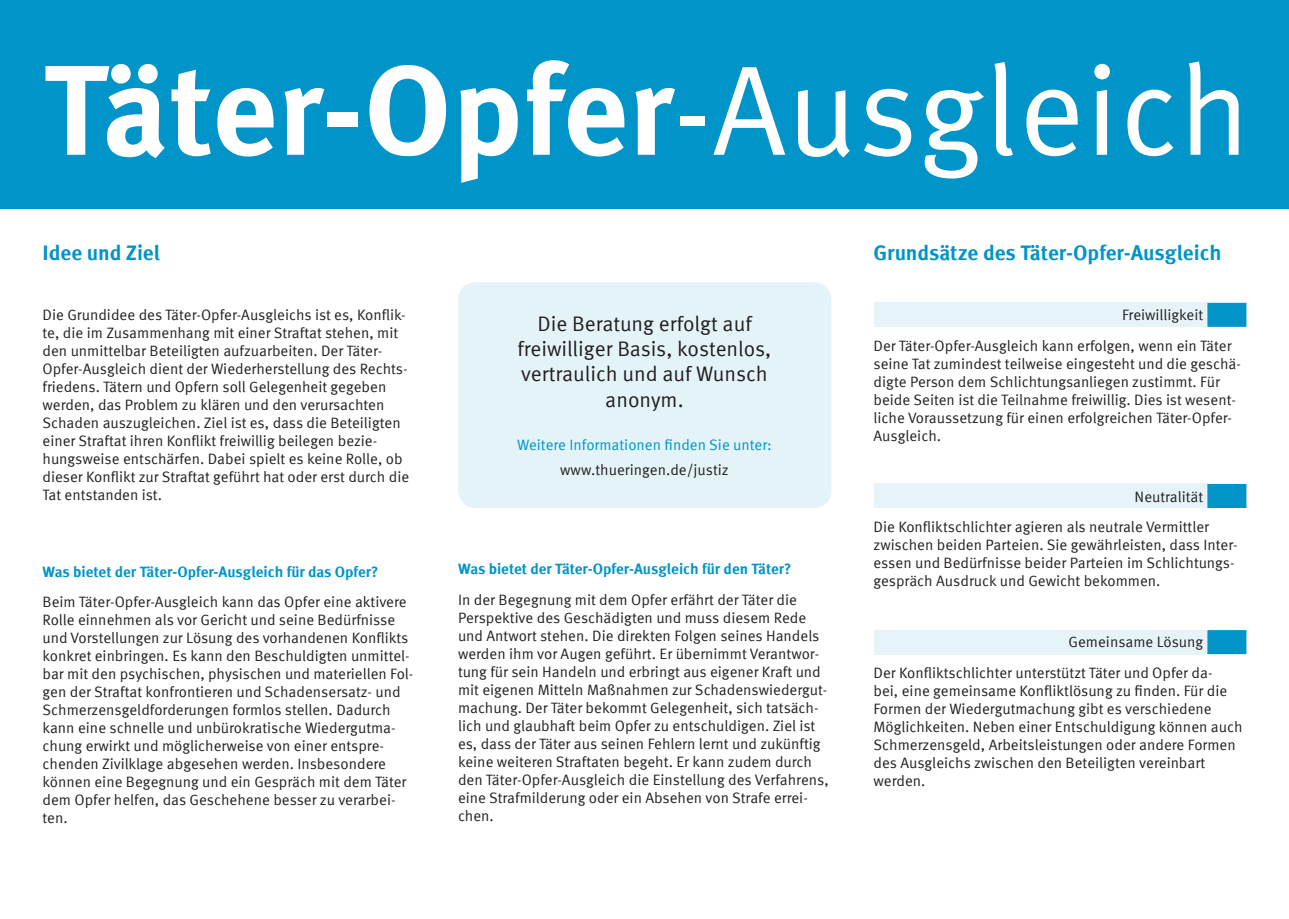
<style>
.page{position:relative;width:1289px;height:919px;background:#fff}
.page>*{position:absolute;margin:0;border:0;box-sizing:border-box;transform-origin:0 0}
.t1{font:700 127.5px "Meta Offc Pro";color:#fff}
.t2{font:21px/25.2px "Meta Offc Pro Norm";color:#231f20;text-align:center}
.t3{font:700 21px "Meta Offc Pro";color:#0094c8}
.t4{font:15px/18px "Meta Offc Pro Norm";color:#231f20}
.t5{font:700 15px "Meta Offc Pro";color:#0094c8}
.t6{font:15px "Meta Offc Pro Norm";color:#0094c8}
.s1{font-family:"Meta Offc Pro Norm";font-weight:400}
</style>
<div class="page">
<div style="left:0;top:0;width:1288px;height:208px;background:#0094c8"></div>
<div style="left:874px;top:303px;width:333px;height:24px;background:#e6f4f9"></div>
<div style="left:874px;top:484px;width:333px;height:24px;background:#e6f4f9"></div>
<div style="left:874px;top:630px;width:333px;height:24px;background:#e6f4f9"></div>
<div style="left:1207px;top:303px;width:39px;height:24px;background:#0094c8;border:2px solid #0094c8"></div>
<div style="left:1207px;top:484px;width:39px;height:24px;background:#0094c8"></div>
<div style="left:1207px;top:630px;width:39px;height:24px;background:#0094c8;border:2px solid #0094c8"></div>
<div style="left:458px;top:282px;width:373px;height:226px;background:#e3f3f8;border-radius:18px"></div>
<h1 class="t1" style="left:44px;top:11px;width:1208px">Täter-Opfer<span class="s1">-Ausgleich</span></h1>
<h2 class="t3" style="left:43px;top:236px;width:119px">Idee und Ziel</h2>
<p class="t4" style="left:43px;top:305px;width:368px">Die Grundidee des Täter-Opfer-Ausgleichs ist es, Konflik&shy;te, die im Zusammenhang mit einer Straftat stehen, mit den unmittelbar Beteiligten aufzuarbeiten. Der Täter-Opfer-Ausgleich dient der Wiederherstellung des Rechts&shy;friedens. Tätern und Opfern soll Gelegenheit gegeben werden, das Problem zu klären und den verursachten Schaden auszugleichen. Ziel ist es, dass die Beteiligten einer Straftat ihren Konflikt freiwillig beilegen bezie&shy;hungsweise entschärfen. Dabei spielt es keine Rolle, ob dieser Konflikt zur Straftat geführt hat oder erst durch die Tat entstanden ist.</p>
<p class="t5" style="left:43px;top:559px;width:337px">Was bietet der Täter-Opfer-Ausgleich für das Opfer?</p>
<p class="t4" style="left:43px;top:592px;width:372px">Beim Täter-Opfer-Ausgleich kann das Opfer eine aktivere Rolle einnehmen als vor Gericht und seine Bedürfnisse und Vorstellungen zur Lösung des vorhandenen Konflikts konkret einbringen. Es kann den Beschuldigten unmittel&shy;bar mit den psychischen, physischen und materiellen Fol&shy;gen der Straftat konfrontieren und Schadensersatz- und Schmerzensgeldforderungen formlos stellen. Dadurch kann eine schnelle und unbürokratische Wiedergutma&shy;chung erwirkt und möglicherweise von einer entspre&shy;chenden Zivilklage abgesehen werden. Insbesondere können eine Begegnung und ein Gespräch mit dem Täter dem Opfer helfen, das Geschehene besser zu verarbei&shy;ten.</p>
<h2 class="t2" style="left:517px;top:309px;width:255px">Die Beratung erfolgt auf freiwilliger Basis, kostenlos, vertraulich und auf Wunsch anonym.</h2>
<p class="t6" style="left:517px;top:433px;width:256px">Weitere Informationen finden Sie unter:</p>
<p class="t4" style="left:560px;top:460px;width:170px">www.thueringen.de/justiz</p>
<p class="t5" style="left:458px;top:557px;width:335px">Was bietet der Täter-Opfer-Ausgleich für den Täter?</p>
<p class="t4" style="left:458px;top:589px;width:372px">In der Begegnung mit dem Opfer erfährt der Täter die Perspektive des Geschädigten und muss diesem Rede und Antwort stehen. Die direkten Folgen seines Handels werden ihm vor Augen geführt. Er übernimmt Verantwor&shy;tung für sein Handeln und erbringt aus eigener Kraft und mit eigenen Mitteln Maßnahmen zur Schadenswiedergut&shy;machung. Der Täter bekommt Gelegenheit, sich tatsäch&shy;lich und glaubhaft beim Opfer zu entschuldigen. Ziel ist es, dass der Täter aus seinen Fehlern lernt und zukünftig keine weiteren Straftaten begeht. Er kann zudem durch den Täter-Opfer-Ausgleich die Einstellung des Verfahrens, eine Strafmilderung oder ein Absehen von Strafe errei&shy;chen.</p>
<h2 class="t3" style="left:873px;top:236px;width:349px">Grundsätze des Täter-Opfer-Ausgleich</h2>
<p class="t4" style="left:873px;top:298px;width:359px;line-height:30.8px;text-indent:248px">Freiwilligkeit<br>Der Täter-Opfer-Ausgleich kann erfolgen, wenn ein Täter</p>
<p class="t4" style="left:873px;top:354px;width:369px">seine Tat zumindest teilweise eingesteht und die geschä&shy;digte Person dem Schlichtungsanliegen zustimmt. Für beide Seiten ist die Teilnahme freiwillig. Dies ist wesent&shy;liche Voraussetzung für einen erfolgreichen Täter-Opfer-Ausgleich.</p>
<p class="t4" style="left:873px;top:480px;width:337px;line-height:30.8px;text-indent:261px">Neutralität<br>Die Konfliktschlichter agieren als neutrale Vermittler</p>
<p class="t4" style="left:873px;top:535px;width:365px">zwischen beiden Parteien. Sie gewährleisten, dass Inter&shy;essen und Bedürfnisse beider Parteien im Schlichtungs&shy;gespräch Ausdruck und Gewicht bekommen.</p>
<p class="t4" style="left:873px;top:625px;width:340px;line-height:30.8px;text-indent:195px">Gemeinsame Lösung<br>Der Konfliktschlichter unterstützt Täter und Opfer da-</p>
<p class="t4" style="left:873px;top:680px;width:371px">bei, eine gemeinsame Konfliktlösung zu finden. Für die Formen der Wiedergutmachung gibt es verschiedene Möglichkeiten. Neben einer Entschuldigung können auch Schmerzensgeld, Arbeitsleistungen oder andere Formen des Ausgleichs zwischen den Beteiligten vereinbart werden.</p>
</div>
